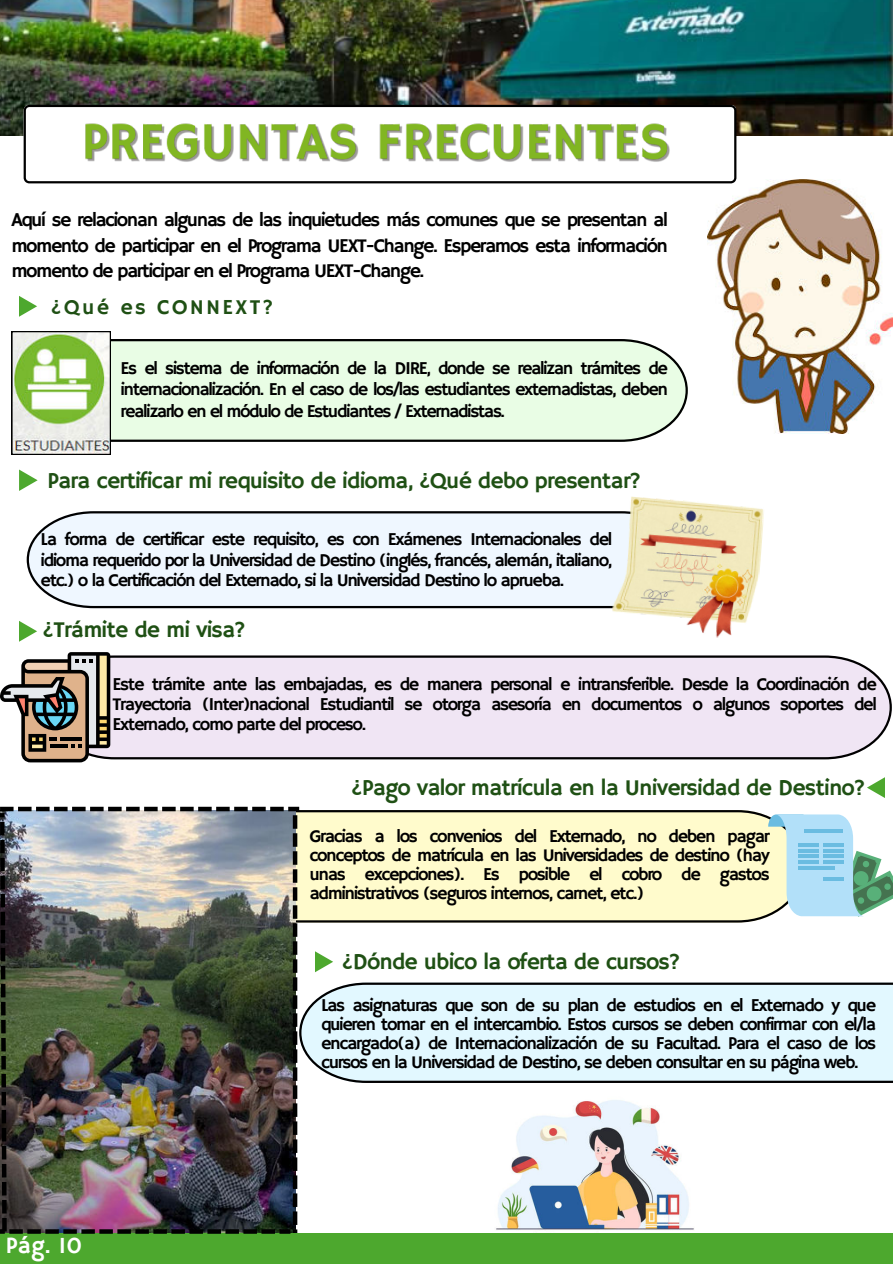
<style>
.page{position:relative;width:893px;height:1264px;background:#fff}
.page>*{position:absolute;margin:0;border:0;box-sizing:border-box;transform-origin:0 0}
.t1{font:23.55px "Hammersmith One";color:#fff}
.t2{font:22.8px "Hammersmith One";letter-spacing:-.035em;color:#1f5014}
.t3{font:21.3px "Hammersmith One";letter-spacing:.1em;color:#1f5014}
.t4{font:19.5px/25.8px "Hammersmith One";letter-spacing:-.075em;color:#000;text-align:justify}
.t5{font:18px/19.2px "Hammersmith One";letter-spacing:-.075em;color:#000;text-align:justify}
</style>
<div class="page">
<div style="left:299px;top:810px;width:505px;height:112px;background:#fffbcc"></div>
<img style="left:0;top:0;width:892px;height:135px">
<svg style="left:19px;top:296px;width:18px;height:21px"></svg>
<img style="left:708px;top:179px;width:184px;height:254px">
<svg style="left:27px;top:511px;width:584px;height:97px"></svg>
<img style="left:611px;top:496px;width:153px;height:142px">
<div style="left:110px;top:655px;width:781px;height:104px;background:#f0e5f4"></div>
<svg style="left:0;top:652px;width:110px;height:110px"></svg>
<svg style="left:768px;top:814px;width:124px;height:102px"></svg>
<hr style="left:804px;top:829px;width:38px;height:4px;background:#6abce1">
<hr style="left:798px;top:843px;width:21px;height:3px;background:#6abce1">
<hr style="left:823px;top:843px;width:21px;height:3px;background:#6abce1">
<hr style="left:798px;top:849px;width:21px;height:3px;background:#6abce1">
<hr style="left:823px;top:849px;width:21px;height:3px;background:#6abce1">
<hr style="left:798px;top:854px;width:21px;height:4px;background:#6abce1">
<hr style="left:823px;top:854px;width:21px;height:4px;background:#6abce1">
<hr style="left:798px;top:860px;width:21px;height:4px;background:#6abce1">
<hr style="left:798px;top:866px;width:37px;height:3px;background:#6abce1">
<hr style="left:823px;top:860px;width:21px;height:4px;background:#6abce1">
<hr style="left:823px;top:877px;width:21px;height:3px;background:#6abce1">
<svg style="left:299px;top:982px;width:593px;height:100px;background:#daeef5"></svg>
<svg style="left:315px;top:951px;width:18px;height:21px"></svg>
<img style="left:496px;top:1100px;width:198px;height:131px">
<div style="left:0;top:1233px;width:892px;height:30px;background:#4da82e"></div>
<img style="left:0;top:806px;width:299px;height:428px">
<svg style="left:20px;top:470px;width:18px;height:21px"></svg>
<svg style="left:110px;top:339px;width:577px;height:102px;background:#e0f2dc"></svg>
<svg style="left:11px;top:331px;width:99px;height:124px"></svg>
<svg style="left:19px;top:621px;width:18px;height:21px"></svg>
<svg style="left:867px;top:778px;width:17px;height:20px"></svg>
<svg style="left:24px;top:105px;width:712px;height:78px"></svg>
<img style="left:81px;top:112px;width:590px;height:66px">
<p class="t4" style="left:11px;top:207px;width:658px">Aquí se relacionan algunas de las inquietudes más comunes que se presentan al momento de participar en el Programa UEXT-Change. Esperamos esta información momento de participar en el Programa UEXT-Change.</p>
<p class="t3" style="left:51px;top:294px;width:224px">¿Qué es CONNEXT?</p>
<p class="t5" style="left:120px;top:358px;width:549px;line-height:21.3px">Es el sistema de información de la DIRE, donde se realizan trámites de internacionalización. En el caso de los/las estudiantes externadistas, deben realizarlo en el módulo de Estudiantes / Externadistas.</p>
<p class="t2" style="left:47px;top:467px;width:595px">Para certificar mi requisito de idioma, ¿Qué debo presentar?</p>
<p class="t5" style="left:41px;top:530px;width:573px;line-height:20.2px">La forma de certificar este requisito, es con Exámenes Internacionales del idioma requerido por la Universidad de Destino (inglés, francés, alemán, italiano, etc.) o la Certificación del Externado, si la Universidad Destino lo aprueba.</p>
<p class="t2" style="left:43px;top:617px;width:204px">¿Trámite de mi visa?</p>
<p class="t5" style="left:113px;top:675px;width:765px;line-height:20.2px">Este trámite ante las embajadas, es de manera personal e intransferible. Desde la Coordinación de Trayectoria (Inter)nacional Estudiantil se otorga asesoría en documentos o algunos soportes del Externado, como parte del proceso.</p>
<p class="t2" style="left:351px;top:774px;width:515px">¿Pago valor matrícula en la Universidad de Destino?</p>
<p class="t5" style="left:309px;top:827px;width:462px">Gracias a los convenios del Externado, no deben pagar conceptos de matrícula en las Universidades de destino (hay unas excepciones). Es posible el cobro de gastos administrativos (seguros internos, carnet, etc.)</p>
<h1 class="t1" style="left:6px;top:1231px;width:78px">Pág. 10</h1>
<p class="t2" style="left:342px;top:948px;width:340px">¿Dónde ubico la oferta de cursos?</p>
<p class="t5" style="left:321px;top:996px;width:556px">Las asignaturas que son de su plan de estudios en el Externado y que quieren tomar en el intercambio. Estos cursos se deben confirmar con el/la encargado(a) de Internacionalización de su Facultad. Para el caso de los cursos en la Universidad de Destino, se deben consultar en su página web.</p>
</div>
